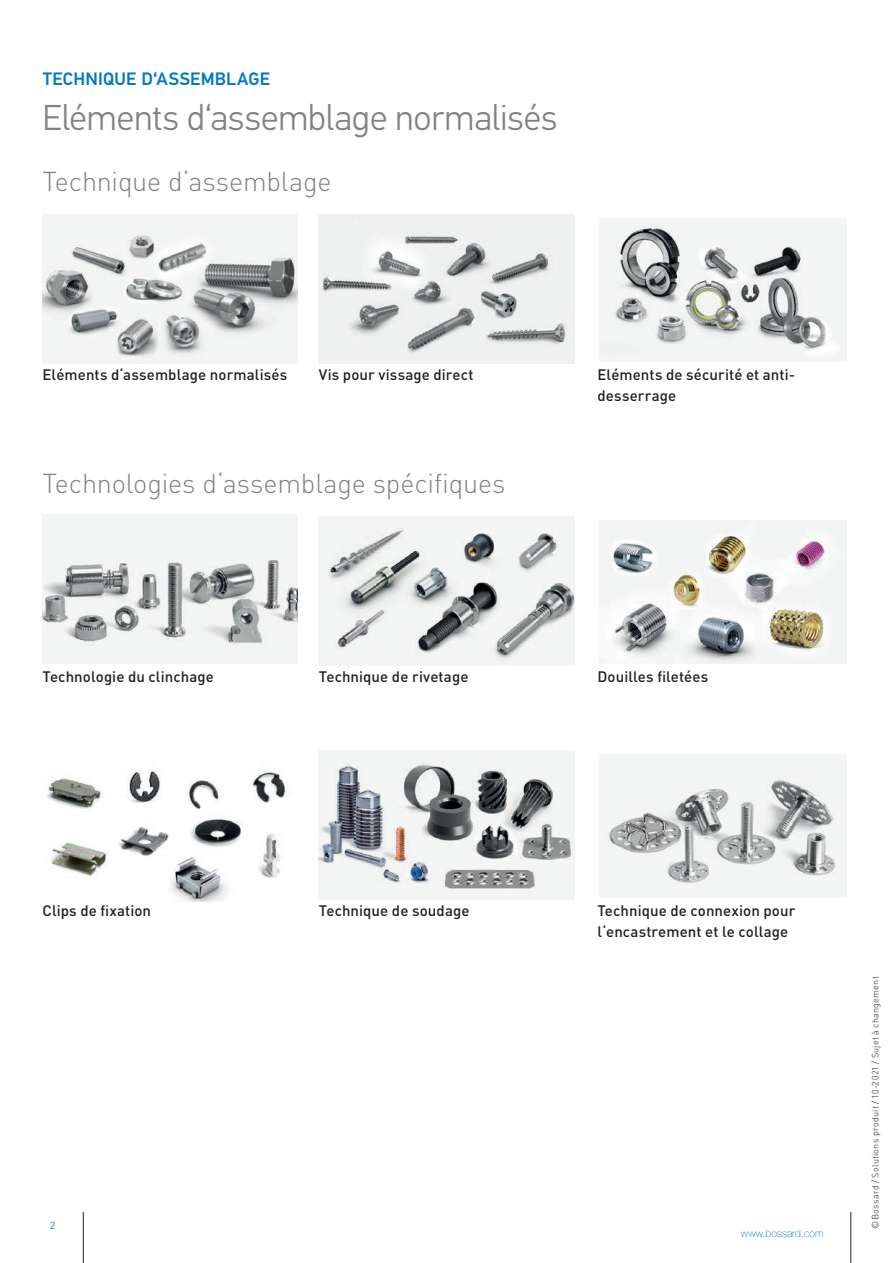
<style>
.page{position:relative;width:893px;height:1263px;background:#fff}
.page>*{position:absolute;margin:0;border:0;box-sizing:border-box;transform-origin:0 0}
.t1{font:300 36px "PFDIN Text Pro";color:#808285}
.t2{font:300 27px "DINOT";letter-spacing:-.01em;color:#808285}
.t3{font:500 18px "PFDIN Text Pro";letter-spacing:.015em;color:#007ac2}
.t4{font:500 15px/21px "DINOT";letter-spacing:.005em;color:#231f20}
.t5{font:100 10.5px "Helvetica Neue LT Com";color:#007ac2}
.t6{font:300 10.5px "PFDIN Text Pro";color:#007ac2}
.t7{font:300 9px "DINOT";letter-spacing:.03em;color:#231f20}
</style>
<div class="page">
<hr style="left:850px;top:1212px;width:1px;height:51px;background:#231f20">
<hr style="left:83px;top:1212px;width:1px;height:51px;background:#231f20">
<img style="left:46px;top:769px;width:241px;height:132px">
<img style="left:43px;top:514px;width:255px;height:149px">
<img style="left:319px;top:215px;width:255px;height:149px">
<img style="left:600px;top:218px;width:246px;height:144px">
<img style="left:319px;top:751px;width:255px;height:148px">
<img style="left:600px;top:520px;width:246px;height:144px">
<img style="left:43px;top:215px;width:255px;height:149px">
<img style="left:319px;top:517px;width:255px;height:148px">
<img style="left:600px;top:754px;width:246px;height:144px">
<p class="t3" style="left:43px;top:68px;width:229px">TECHNIQUE D‘ASSEMBLAGE</p>
<h1 class="t1" style="left:43px;top:97px;width:516px">Eléments d‘assemblage normalisés</h1>
<h2 class="t2" style="left:43px;top:163px;width:290px">Technique d‘assemblage</h2>
<p class="t4" style="left:43px;top:364px;width:246px">Eléments d‘assemblage normalisés</p>
<p class="t4" style="left:319px;top:364px;width:156px">Vis pour vissage direct</p>
<p class="t4" style="left:597px;top:364px;width:199px">Eléments de sécurité et anti&shy;desserrage</p>
<h2 class="t2" style="left:43px;top:464px;width:465px">Technologies d‘assemblage spécifiques</h2>
<p class="t4" style="left:43px;top:666px;width:173px">Technologie du clinchage</p>
<p class="t4" style="left:319px;top:666px;width:151px">Technique de rivetage</p>
<p class="t4" style="left:597px;top:666px;width:112px">Douilles filetées</p>
<p class="t4" style="left:43px;top:900px;width:110px">Clips de fixation</p>
<p class="t6" style="left:50px;top:1219px;width:7px">2</p>
<p class="t4" style="left:319px;top:900px;width:152px">Technique de soudage</p>
<p class="t4" style="left:597px;top:900px;width:199px">Technique de connexion pour l‘encastrement et le collage</p>
<p class="t5" style="left:741px;top:1227px;width:84px">www.bossard.com</p>
<p class="t7" style="left:869px;top:1228px;width:253px;rotate:-90deg">©Bossard / Solutions produit / 10-2021 / Sujet à changement</p>
</div>
